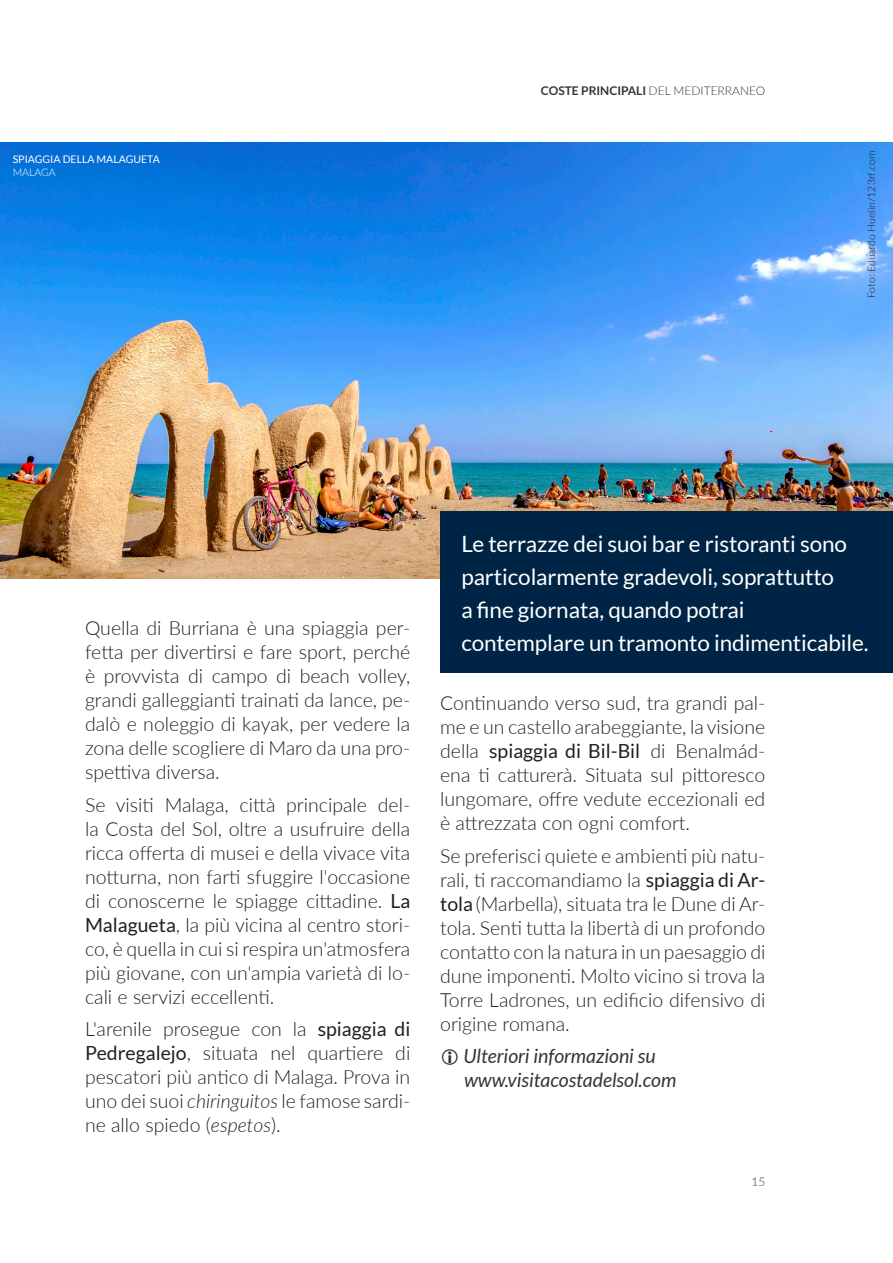
<style>
.page{position:relative;width:893px;height:1263px;background:#fff}
.page>*{position:absolute;margin:0;border:0;box-sizing:border-box;transform-origin:0 0}
.Destacado{font:22.5px/33px "Lato";letter-spacing:-.005em;color:#fff}
.Body{font:300 19.5px/24px "Lato";color:#231f20;text-align:justify}
.t1{font:italic 19.5px/24px "Lato";color:#353534}
.t2{font:700 12px "Lato";color:#353534}
.t3{font:300 12px "Lato";color:#353534}
.PIE_ARRIBA{font:300 10.5px "Lato";color:#231f20}
.PIE_ARRIBA-2{font:10.5px "Lato";color:#fff}
.SUBPIE_ARRIBA{font:300 10.5px "Lato";color:#fff}
.s1{font-weight:300}
.s2{font-weight:400}
.s3{font-style:italic}
</style>
<div class="page">
<img style="left:0;top:142px;width:893px;height:436px">
<div style="left:440px;top:511px;width:453px;height:162px;background:#002445"></div>
<p class="PIE_ARRIBA-2" style="left:13px;top:154px;width:149px">SPIAGGIA DELLA MALAGUETA</p>
<p class="SUBPIE_ARRIBA" style="left:13px;top:165px;width:45px">MALAGA</p>
<p class="t2" style="left:541px;top:83px;width:226px">COSTE PRINCIPALI <span class="s1">DEL MEDITERRANEO</span></p>
<p class="PIE_ARRIBA" style="left:864px;top:298px;width:149px;rotate:-90deg">Foto: Eduardo Huelin/123rf.com</p>
<p class="Body" style="left:85px;top:615px;width:327px">Quella di Burriana è una spiaggia per&shy;fetta per divertirsi e fare sport, perché è provvista di campo di beach volley, grandi galleggianti trainati da lance, pe&shy;dalò e noleggio di kayak, per vedere la zona delle scogliere di Maro da una pro&shy;spettiva diversa.</p>
<p class="Body" style="left:85px;top:792px;width:327px">Se visiti Malaga, città principale del&shy;la Costa del Sol, oltre a usufruire della ricca offerta di musei e della vivace vita notturna, non farti sfuggire l'occasione di conoscerne le spiagge cittadine. <span class="s2">La Malagueta</span>, la più vicina al centro stori&shy;co, è quella in cui si respira un'atmosfera più giovane, con un'ampia varietà di lo&shy;cali e servizi eccellenti.</p>
<p class="Body" style="left:85px;top:1016px;width:327px">L'arenile prosegue con la <span class="s2">spiaggia di Pedregalejo</span>, situata nel quartiere di pescatori più antico di Malaga. Prova in uno dei suoi <span class="s3">chiringuitos</span> le famose sardi&shy;ne allo spiedo (<span class="s3">espetos</span>).</p>
<p class="Destacado" style="left:461px;top:527px;width:409px">Le terrazze dei suoi bar e ristoranti sono particolarmente gradevoli, soprattutto<br>a fine giornata, quando potrai contemplare un tramonto indimenticabile.</p>
<p class="Body" style="left:440px;top:690px;width:327px">Continuando verso sud, tra grandi pal&shy;me e un castello arabeggiante, la visione della <span class="s2">spiaggia di Bil-Bil</span> di Benalmád&shy;ena ti catturerà. Situata sul pittoresco lungomare, offre vedute eccezionali ed è attrezzata con ogni comfort.</p>
<p class="Body" style="left:440px;top:843px;width:327px">Se preferisci quiete e ambienti più natu&shy;rali, ti raccomandiamo la <span class="s2">spiaggia di Ar&shy;tola</span> (Marbella), situata tra le Dune di Ar&shy;tola. Senti tutta la libertà di un profondo contatto con la natura in un paesaggio di dune imponenti. Molto vicino si trova la Torre Ladrones, un edificio difensivo di origine romana.</p>
<p class="t1" style="left:463px;top:1044px;width:214px">Ulteriori informazioni su www.visitacostadelsol.com</p>
<p class="t3" style="left:751px;top:1173px;width:15px">15</p>
</div>
